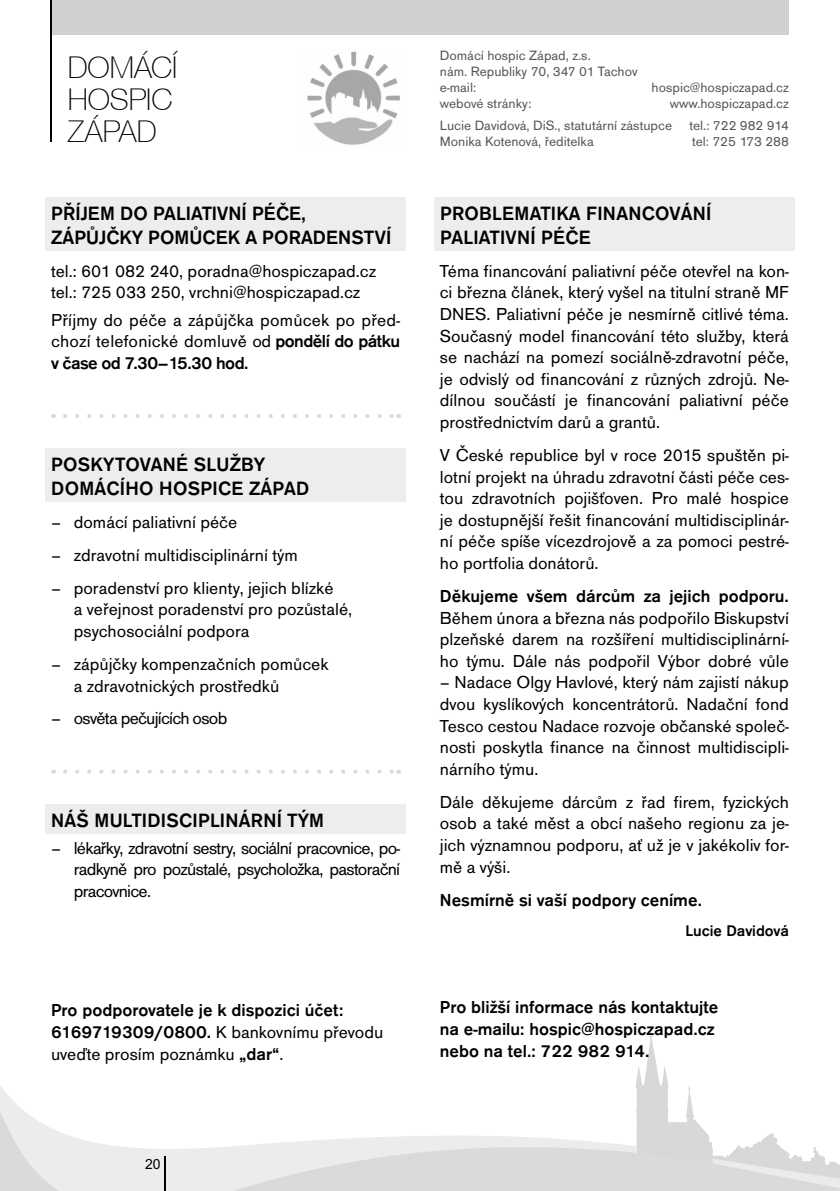
<style>
.page{position:relative;width:840px;height:1191px;background:#fff}
.page>*{position:absolute;margin:0;border:0;box-sizing:border-box;transform-origin:0 0}
.t1{font:100 30px/32px "Helvetica Neue CE";color:#000}
.t2{font:500 20px/24px "Accius TOT";letter-spacing:.015em;color:#000}
.t3{font:18px/21.6px "Accius TOT";color:#000;text-align:justify}
.t4{font:500 18px/21.6px "Accius TOT";color:#000}
.t5{font:18px "Accius TOT";letter-spacing:-.04em;color:#000}
.t6{font:500 16px "Accius TOT";color:#000}
.t7{font:14px/16px "Accius TOT";color:#575756}
.t8{font:14px "Arial";color:#000}
.s1{font-weight:500}
.s2{font-weight:400}
</style>
<div class="page">
<svg style="left:636px;top:1068px;width:189px;height:123px"></svg>
<svg style="left:0;top:1085px;width:636px;height:106px"></svg>
<svg style="left:712px;top:1158px;width:127px;height:33px;background:#ddd"></svg>
<hr style="left:165px;top:1156px;width:1px;height:35px;background:#000">
<div style="left:51px;top:0;width:737px;height:34px;background:#d0d0d0"></div>
<img style="left:307px;top:51px;width:93px;height:94px">
<div style="left:45px;top:197px;width:360px;height:53px;background:#ededed"></div>
<svg style="left:65px;top:414px;width:327px;height:4px"></svg>
<div style="left:45px;top:448px;width:360px;height:53px;background:#ededed"></div>
<svg style="left:65px;top:769px;width:327px;height:4px"></svg>
<div style="left:45px;top:804px;width:360px;height:29px;background:#ededed"></div>
<div style="left:434px;top:197px;width:360px;height:29px;background:#ededed"></div>
<div style="left:434px;top:221px;width:360px;height:29px;background:#ededed"></div>
<hr style="left:50px;top:0;width:1px;height:142px;background:#000">
<h1 class="t1" style="left:68px;top:52px;width:111px">DOMÁCÍ<br>HOSPIC<br>ZÁPAD</h1>
<p class="t7" style="left:439px;top:48px;width:199px">Domácí hospic Západ, z.s.<br>nám. Republiky 70, 347 01 Tachov e-mail:</p>
<p class="t7" style="left:651px;top:80px;width:139px">hospic@hospiczapad.cz</p>
<p class="t7" style="left:439px;top:96px;width:93px">webové stránky:</p>
<p class="t7" style="left:439px;top:93px;width:350px;line-height:21.6px;text-align:right">www.hospiczapad.cz<br>Lucie Davidová, DiS., statutární zástupce tel.: 722 982 914</p>
<p class="t7" style="left:439px;top:133px;width:155px">Monika Kotenová, ředitelka</p>
<p class="t7" style="left:691px;top:133px;width:98px">tel: 725 173 288</p>
<p class="t2" style="left:51px;top:201px;width:341px">PŘÍJEM DO PALIATIVNÍ PÉČE,<br>ZÁPŮJČKY POMŮCEK A PORADENSTVÍ</p>
<p class="t3" style="left:51px;top:260px;width:326px">tel.: 601 082 240, poradna@hospiczapad.cz tel.: 725 033 250, vrchni@hospiczapad.cz</p>
<p class="t3" style="left:51px;top:309px;width:350px">Příjmy do péče a zápůjčka pomůcek po před&shy;chozí telefonické domluvě od <span class="s1">pondělí do pátku v čase od 7.30–15.30 hod.</span></p>
<p class="t2" style="left:51px;top:452px;width:259px">POSKYTOVANÉ SLUŽBY<br>DOMÁCÍHO HOSPICE ZÁPAD</p>
<p class="t3" style="left:51px;top:511px;width:188px">– domácí paliativní péče</p>
<p class="t3" style="left:51px;top:544px;width:248px">– zdravotní multidisciplinární tým</p>
<p class="t3" style="left:74px;top:577px;width:280px;text-align:left;text-indent:-23px">– poradenství pro klienty, jejich blízké<br>a veřejnost poradenství pro pozůstalé, psychosociální podpora</p>
<p class="t3" style="left:74px;top:653px;width:256px;text-indent:-23px">– zápůjčky kompenzačních pomůcek a zdravotnických prostředků</p>
<p class="t5" style="left:51px;top:708px;width:178px">– osvěta pečujících osob</p>
<p class="t2" style="left:51px;top:808px;width:274px">NÁŠ MULTIDISCIPLINÁRNÍ TÝM</p>
<p class="t3" style="left:74px;top:837px;width:328px;text-indent:-23px">– lékařky, zdravotní sestry, sociální pracovnice, po&shy;radkyně pro pozůstalé, psycholožka, pastorační pracovnice.</p>
<p class="t4" style="left:51px;top:999px;width:333px">Pro podporovatele je k dispozici účet:<br>6169719309/0800. <span class="s2">K bankovnímu převodu uveďte prosím poznámku</span> „dar“<span class="s2">.</span></p>
<p class="t8" style="left:145px;top:1154px;width:17px">20</p>
<p class="t2" style="left:440px;top:201px;width:272px">PROBLEMATIKA FINANCOVÁNÍ<br>PALIATIVNÍ PÉČE</p>
<p class="t3" style="left:439px;top:260px;width:350px">Téma financování paliativní péče otevřel na kon&shy;ci března článek, který vyšel na titulní straně MF DNES. Paliativní péče je nesmírně citlivé téma.<br>Současný model financování této služby, která se nachází na pomezí sociálně-zdravotní péče, je odvislý od financování z různých zdrojů. Ne&shy;dílnou součástí je financování paliativní péče prostřednictvím darů a grantů.</p>
<p class="t3" style="left:439px;top:444px;width:350px">V České republice byl v roce 2015 spuštěn pi&shy;lotní projekt na úhradu zdravotní části péče ces&shy;tou zdravotních pojišťoven. Pro malé hospice je dostupnější řešit financování multidisciplinár&shy;ní péče spíše vícezdrojově a za pomoci pestré&shy;ho portfolia donátorů.</p>
<p class="t4" style="left:439px;top:585px;width:350px">Děkujeme všem dárcům za jejich podporu.</p>
<p class="t3" style="left:439px;top:607px;width:350px">Během února a března nás podpořilo Biskupství plzeňské darem na rozšíření multidisciplinární&shy;ho týmu. Dále nás podpořil Výbor dobré vůle</p>
<p class="t3" style="left:439px;top:672px;width:350px">– Nadace Olgy Havlové, který nám zajistí nákup dvou kyslíkových koncentrátorů. Nadační fond Tesco cestou Nadace rozvoje občanské společ&shy;nosti poskytla finance na činnost multidiscipli&shy;nárního týmu.</p>
<p class="t3" style="left:439px;top:791px;width:350px">Dále děkujeme dárcům z řad firem, fyzických osob a také měst a obcí našeho regionu za je&shy;jich významnou podporu, ať už je v jakékoliv for&shy;mě a výši.</p>
<p class="t4" style="left:439px;top:889px;width:263px">Nesmírně si vaší podpory ceníme.</p>
<p class="t6" style="left:685px;top:922px;width:105px">Lucie Davidová</p>
<p class="t4" style="left:439px;top:996px;width:280px">Pro bližší informace nás kontaktujte na e-mailu: hospic@hospiczapad.cz nebo na tel.: 722 982 914.</p>
</div>
